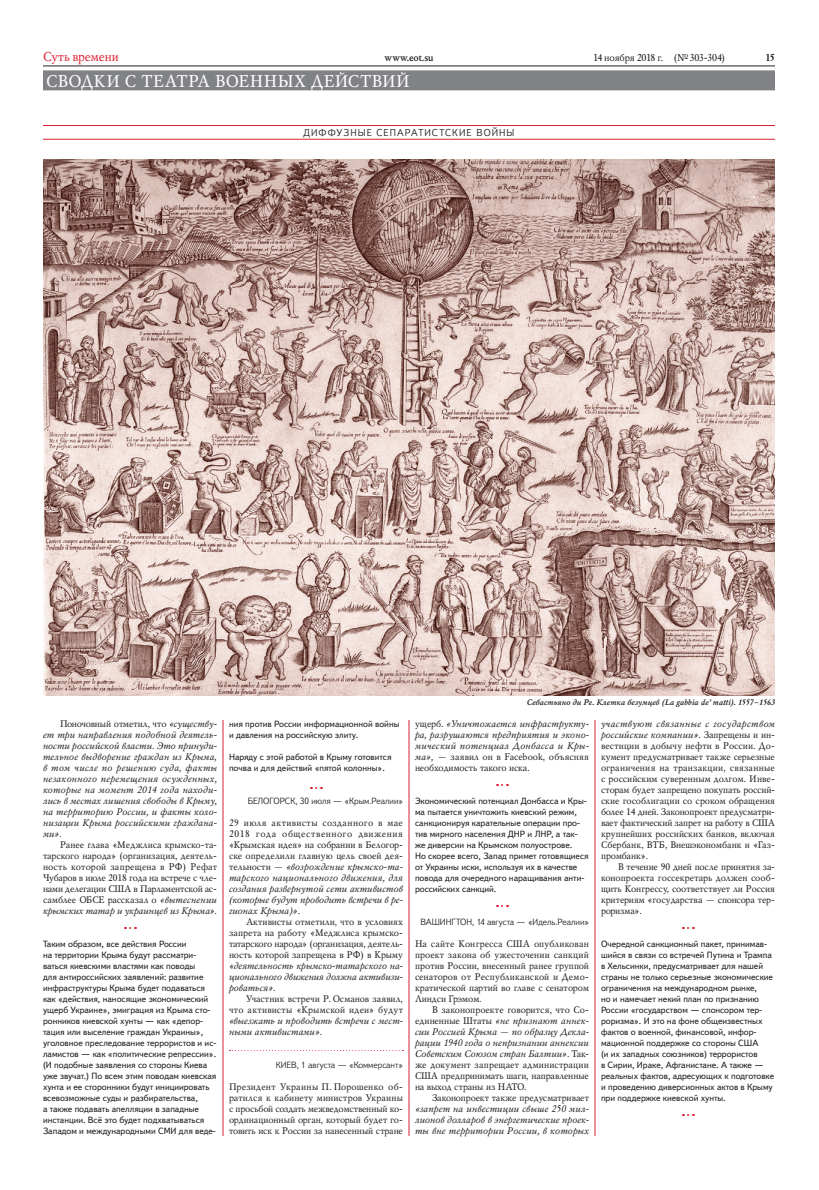
<style>
.page{position:relative;width:819px;height:1190px;background:#fff}
.page>*{position:absolute;margin:0;border:0;box-sizing:border-box;transform-origin:0 0}
.t1{font:17px "Mysl";letter-spacing:.215em;color:#fff}
.t2{font:13px "Mysl";letter-spacing:-.01em;color:#dd2033}
.Section_News{font:300 10px "Textbook New";letter-spacing:.105em;color:#231f20}
.t3{font:10px "Mysl";letter-spacing:-.02em;color:#231f20}
.t4{font:700 10px "Mysl";letter-spacing:-.015em;color:#231f20}
.Text_News{font:9.5px/11px "Mysl";letter-spacing:-.01em;color:#231f20;text-align:justify}
.DropCap_News{font:9.5px/11px "Mysl";color:#231f20;text-align:justify}
.Text_News-2{font:italic 9.5px/11px "Mysl";letter-spacing:.015em;color:#231f20;text-align:justify}
.DropCap_News-2{font:italic 9.5px/11px "Mysl";letter-spacing:.03em;color:#231f20;text-align:justify}
.Comment_between{font:9px/11px "Textbook New";color:#231f20}
.Comment_after_text{font:9px/11px "Textbook New";color:#231f20}
.Comment_pre_header{font:9px/11px "Textbook New";color:#231f20}
.Source{font:300 9px "Textbook New";color:#231f20}
.Source_no_header{font:300 9px "Textbook New";color:#231f20}
.t5{font:italic 700 8px "Mysl";color:#231f20}
.s1{font-style:normal}
.s2{font-style:italic}
</style>
<div class="page">
<hr style="left:43px;top:66px;width:732px;height:1px;background:#231f20">
<div style="left:43px;top:70px;width:732px;height:20px;background:#808285"></div>
<svg style="left:125px;top:927px;width:11px;height:2px"></svg>
<svg style="left:311px;top:787px;width:11px;height:2px"></svg>
<svg style="left:230px;top:1050px;width:173px;height:1px"></svg>
<svg style="left:497px;top:784px;width:11px;height:2px"></svg>
<svg style="left:497px;top:905px;width:11px;height:2px"></svg>
<svg style="left:683px;top:927px;width:11px;height:2px"></svg>
<svg style="left:683px;top:1114px;width:11px;height:2px"></svg>
<hr style="left:223px;top:720px;width:1px;height:416px;background:#dd2033">
<hr style="left:409px;top:720px;width:1px;height:416px;background:#dd2033">
<hr style="left:595px;top:720px;width:1px;height:416px;background:#dd2033">
<hr style="left:43px;top:125px;width:732px;height:1px;background:#dd2033">
<hr style="left:43px;top:139px;width:732px;height:1px;background:#dd2033">
<img style="left:43px;top:159px;width:732px;height:537px">
<h2 class="t2" style="left:43px;top:48px;width:77px">Суть времени</h2>
<p class="t4" style="left:385px;top:50px;width:51px">www.eot.su</p>
<p class="t3" style="left:593px;top:51px;width:134px">14 ноября 2018 г. (№303-304)</p>
<p class="t4" style="left:766px;top:50px;width:11px">15</p>
<h1 class="t1" style="left:46px;top:70px;width:25px">Сводки</h1>
<h1 class="t1" style="left:125px;top:70px;width:104px">с театра военн</h1>
<h1 class="t1" style="left:278px;top:70px;width:134px">ых действий</h1>
<p class="Section_News" style="left:304px;top:126px;width:212px">ДИФФУЗНЫЕ СЕПАРАТИСТСКИЕ ВОЙНЫ</p>
<p class="Text_News-2" style="left:43px;top:718px;width:176px;text-indent:17px"><span class="s1">Поночовный отметил, что</span> «существу‑ ет три направления подобной деятель‑ ности российской власти. Это принуди‑ тельное выдворение граждан из Крыма, в том числе по решению суда, факты незаконного перемещения осужденных, которые на момент 2014 года находи‑ лись в местах лишения свободы в Крыму, на территорию России, и факты коло‑ низации Крыма российскими граждана‑ ми».</p>
<p class="Text_News" style="left:43px;top:839px;width:176px;text-indent:17px">Ранее глава «Меджлиса крымско-та&shy;тарского народа» (организация, деятель&shy;ность которой запрещена в РФ) Рефат Чубаров в июле 2018 года на встрече с чле&shy;нами делегации США в Парламентской ас&shy;самблее ОБСЕ рассказал о <span class="s2">«вытеснении крымских татар и украинцев из Крыма»</span>.</p>
<p class="Comment_after_text" style="left:43px;top:938px;width:175px">Таким образом, все действия России<br>на территории Крыма будут рассматри‑ ваться киевскими властями как поводы<br>для антироссийских заявлений: развитие инфраструктуры Крыма будет подаваться как «действия, наносящие экономический ущерб Украине», эмиграция из Крыма сто‑ ронников киевской хунты — как «депор‑ тация или выселение граждан Украины», уголовное преследование террористов и ис‑ ламистов — как «политические репрессии». (И подобные заявления со стороны Киева уже звучат.) По всем этим поводам киевская хунта и ее сторонники будут инициировать всевозможные суды и разбирательства,<br>а также подавать апелляции в западные инстанции. Всё это будет подхватываться Западом и международными СМИ для веде‑</p>
<p class="Comment_after_text" style="left:229px;top:718px;width:172px">ния против России информационной войны и давления на российскую элиту.</p>
<p class="Comment_pre_header" style="left:229px;top:751px;width:164px">Наряду с этой работой в Крыму готовится почва и для действий «пятой колонны».</p>
<p class="Source" style="left:248px;top:795px;width:157px">БЕЛОГОРСК, 30 июля — «Крым.Реалии»</p>
<p class="DropCap_News" style="left:229px;top:817px;width:176px">29 июля активисты созданного в мае 2018 года общественного движения «Крымская идея» на собрании в Белогор&shy;ске определили главную цель своей дея&shy;тельности — <span class="s2">«возрождение крымско-та‑ тарского национального движения, для создания развернутой сети активистов (которые будут проводить встречи в ре‑ гионах Крыма)»</span>.</p>
<p class="Text_News" style="left:229px;top:916px;width:176px;text-indent:17px">Активисты отметили, что в условиях запрета на работу «Меджлиса крымско&shy;татарского народа» (организация, деятель&shy;ность которой запрещена в РФ) в Крыму «<span class="s2">деятельность крымско-татарского на‑ ционального движения должна активизи‑ роваться».</span></p>
<p class="Text_News" style="left:229px;top:993px;width:176px;text-indent:17px">Участник встречи Р.Османов заявил, что активисты «Крымской идеи» будут <span class="s2">«выезжать и проводить встречи с мест‑ ными активистами».</span></p>
<p class="Source_no_header" style="left:276px;top:1059px;width:129px">КИЕВ, 1 августа — «Коммерсант»</p>
<p class="DropCap_News" style="left:229px;top:1081px;width:176px">Президент Украины П. Порошенко об&shy;ратился к кабинету министров Украины с просьбой создать межведомственный ко&shy;ординационный орган, который будет го&shy;товить иск к России за нанесенный стране</p>
<p class="t5" style="left:527px;top:696px;width:250px">Себастьяно ди Ре. Клетка безумцев (La gabbia de’ matti). 1557–1563</p>
<p class="DropCap_News-2" style="left:415px;top:718px;width:176px"><span class="s1">ущерб.</span> «Уничтожается инфраструкту‑ ра, разрушаются предприятия и эконо‑ мический потенциал Донбасса и Кры‑ ма», <span class="s1">— заявил он в Facebook, объясняя необходимость такого иска.</span></p>
<p class="Comment_between" style="left:415px;top:795px;width:175px">Экономический потенциал Донбасса и Кры‑ ма пытается уничтожить киевский режим, санкционируя карательные операции про‑ тив мирного населения ДНР и ЛНР, а так‑ же диверсии на Крымском полуострове.<br>Но скорее всего, Запад примет готовящиеся от Украины иски, используя их в качестве повода для очередного наращивания анти‑ российских санкций.</p>
<p class="Source" style="left:420px;top:916px;width:170px">ВАШИНГТОН, 14 августа — «Идель.Реалии»</p>
<p class="DropCap_News" style="left:415px;top:938px;width:176px">На сайте Конгресса США опубликован проект закона об ужесточении санкций против России, внесенный ранее группой сенаторов от Республиканской и Демо&shy;кратической партий во главе с сенатором Линдси Грэмом.</p>
<p class="Text_News" style="left:415px;top:1004px;width:176px;text-indent:17px">В законопроекте говорится, что Со&shy;единенные Штаты <span class="s2">«не признают аннек‑ сии Россией Крыма — по образцу Декла‑ рации 1940 года о непризнании аннексии Советским Союзом стран Балтии»</span>. Так&shy;же документ запрещает администрации США предпринимать шаги, направленные на выход страны из НАТО.</p>
<p class="Text_News-2" style="left:415px;top:1092px;width:175px;text-indent:17px"><span class="s1">Законопроект также предусматривает </span>«запрет на инвестиции свыше 250 мил‑ лионов долларов в энергетические проек‑ ты вне территории России, в которых</p>
<p class="Text_News" style="left:601px;top:718px;width:176px"><span class="s2">участвуют связанные с государством российские компании»</span>. Запрещены и ин&shy;вестиции в добычу нефти в России. До&shy;кумент предусматривает также серьезные ограничения на транзакции, связанные с российским суверенным долгом. Инве&shy;сторам будет запрещено покупать россий&shy;ские гособлигации со сроком обращения более 14 дней. Законопроект предусматри&shy;вает фактический запрет на работу в США крупнейших российских банков, включая Сбербанк, ВТБ, Внешэкономбанк и «Газ&shy;промбанк».</p>
<p class="Text_News" style="left:601px;top:861px;width:176px;text-indent:17px">В течение 90 дней после принятия за&shy;конопроекта госсекретарь должен сооб&shy;щить Конгрессу, соответствует ли Россия критериям «государства — спонсора тер&shy;роризма».</p>
<p class="Comment_between" style="left:601px;top:938px;width:175px">Очередной санкционный пакет, принимав‑ шийся в связи со встречей Путина и Трампа в Хельсинки, предусматривает для нашей страны не только серьезные экономические ограничения на международном рынке,<br>но и намечает некий план по признанию России «государством — спонсором тер‑ роризма». И это на фоне общеизвестных фактов о военной, финансовой, инфор‑ мационной поддержке со стороны США<br>(и их западных союзников) террористов<br>в Сирии, Ираке, Афганистане. А также — реальных фактов, адресующих к подготовке и проведению диверсионных актов в Крыму при поддержке киевской хунты.</p>
</div>
